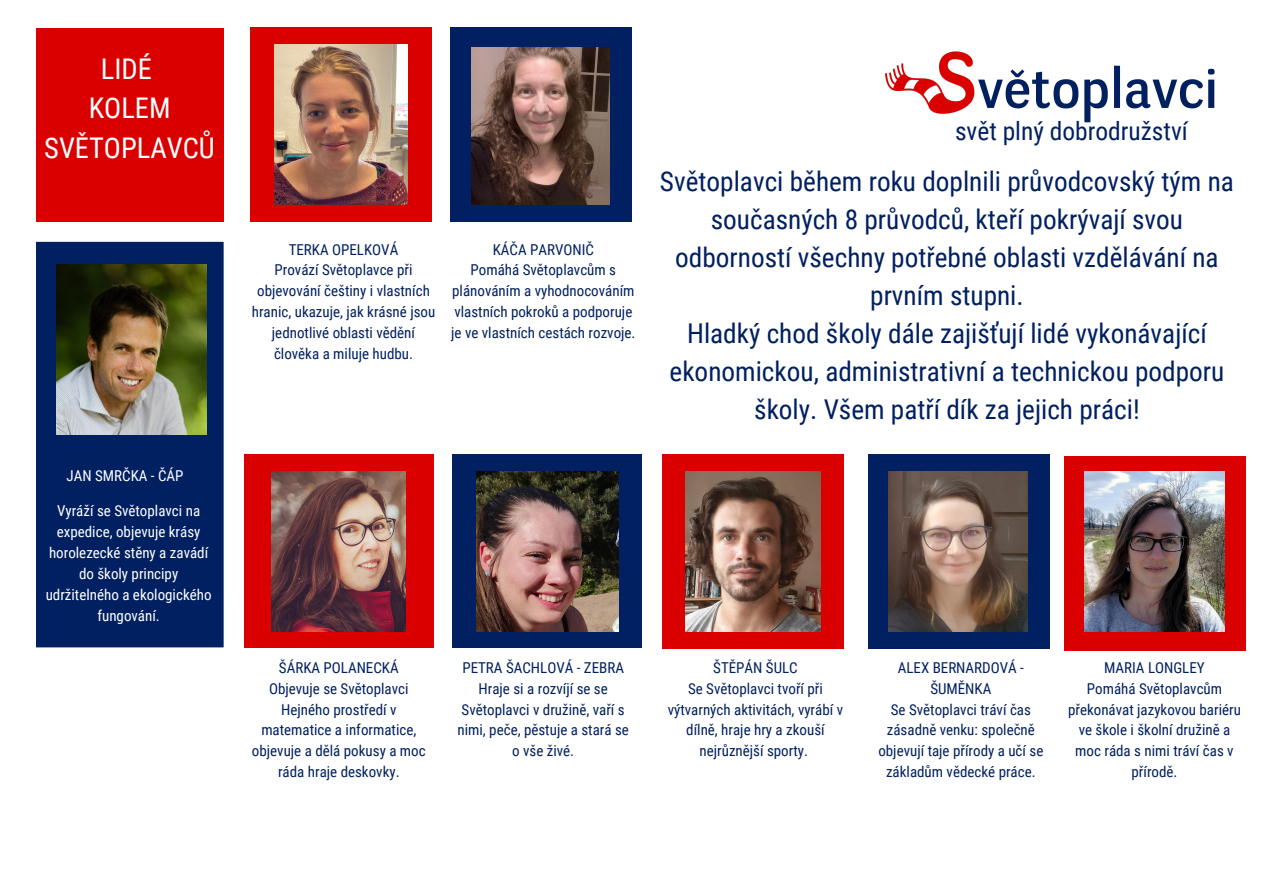
<style>
.page{position:relative;width:1263px;height:893px;background:#fff}
.page>*{position:absolute;margin:0;border:0;box-sizing:border-box;transform-origin:0 0}
.t1{font:28.5px/39.4px "Roboto Condensed";color:#fff;text-align:center}
.t2{font:27.3px/37.9px "Roboto Condensed";color:#002061;text-align:center}
.t3{font:25.42px "Roboto Condensed";color:#002061}
.t4{font:15px/20.9px "Roboto Condensed";color:#002061;text-align:center}
.t5{font:15px/20.9px "Roboto Condensed";color:#fff;text-align:center}
</style>
<div class="page">
<div style="left:244px;top:454px;width:189px;height:193px;background:#db0000"></div>
<div style="left:452px;top:454px;width:189px;height:193px;background:#002061"></div>
<div style="left:36px;top:242px;width:188px;height:405px;background:#002061"></div>
<div style="left:36px;top:28px;width:188px;height:193px;background:#db0000"></div>
<img style="left:885px;top:51px;width:330px;height:72px">
<img style="left:57px;top:265px;width:149px;height:169px">
<div style="left:662px;top:454px;width:182px;height:194px;background:#db0000"></div>
<div style="left:868px;top:454px;width:181px;height:194px;background:#002061"></div>
<div style="left:251px;top:28px;width:181px;height:194px;background:#db0000"></div>
<img style="left:271px;top:472px;width:135px;height:159px">
<div style="left:450px;top:28px;width:182px;height:194px;background:#002061"></div>
<div style="left:1064px;top:457px;width:181px;height:194px;background:#db0000"></div>
<img style="left:275px;top:45px;width:133px;height:160px">
<img style="left:686px;top:472px;width:134px;height:159px">
<img style="left:472px;top:48px;width:138px;height:157px">
<img style="left:888px;top:472px;width:140px;height:159px">
<img style="left:1084px;top:472px;width:141px;height:159px">
<img style="left:477px;top:472px;width:141px;height:159px">
<p class="t1" style="left:101px;top:49px;width:53px">LIDÉ</p>
<p class="t1" style="left:44px;top:89px;width:172px">KOLEM<br>SVĚTOPLAVCŮ</p>
<p class="t5" style="left:66px;top:465px;width:119px">JAN SMRČKA - ČÁP</p>
<p class="t5" style="left:46px;top:501px;width:167px">Vyráží se Světoplavci na expedice, objevuje krásy horolezecké stěny a zavádí do školy principy udržitelného a ekologického fungování.</p>
<p class="t4" style="left:289px;top:239px;width:111px">TERKA OPELKOVÁ</p>
<p class="t4" style="left:252px;top:260px;width:185px">Provází Světoplavce při objevování češtiny i vlastních hranic, ukazuje, jak krásné jsou jednotlivé oblasti vědění člověka a miluje hudbu.</p>
<p class="t4" style="left:493px;top:239px;width:103px">KÁČA PARVONIČ</p>
<p class="t4" style="left:451px;top:260px;width:186px">Pomáhá Světoplavcům s plánováním a vyhodnocováním vlastních pokroků a podporuje je ve vlastních cestách rozvoje.</p>
<p class="t3" style="left:955px;top:116px;width:234px">svět plný dobrodružství</p>
<p class="t2" style="left:660px;top:163px;width:575px">Světoplavci během roku doplnili průvodcovský tým na současných 8 průvodců, kteří pokrývají svou odborností všechny potřebné oblasti vzdělávání na prvním stupni.</p>
<p class="t2" style="left:669px;top:314px;width:556px">Hladký chod školy dále zajišťují lidé vykonávající ekonomickou, administrativní a technickou podporu školy. Všem patří dík za jejich práci!</p>
<p class="t4" style="left:279px;top:657px;width:121px">ŠÁRKA POLANECKÁ</p>
<p class="t4" style="left:252px;top:678px;width:175px">Objevuje se Světoplavci<br>Hejného prostředí v matematice a informatice, objevuje a dělá pokusy a moc ráda hraje deskovky.</p>
<p class="t4" style="left:462px;top:657px;width:163px">PETRA ŠACHLOVÁ - ZEBRA</p>
<p class="t4" style="left:457px;top:678px;width:173px">Hraje si a rozvíjí se se<br>Světoplavci v družině, vaří s nimi, peče, pěstuje a stará se o vše živé.</p>
<p class="t4" style="left:713px;top:657px;width:86px">ŠTĚPÁN ŠULC</p>
<p class="t4" style="left:668px;top:678px;width:177px">Se Světoplavci tvoří při výtvarných aktivitách, vyrábí v dílně, hraje hry a zkouší nejrůznější sporty.</p>
<p class="t4" style="left:898px;top:657px;width:128px">ALEX BERNARDOVÁ -<br>ŠUMĚNKA</p>
<p class="t4" style="left:878px;top:699px;width:166px">Se Světoplavci tráví čas zásadně venku: společně objevují taje přírody a učí se základům vědecké práce.</p>
<p class="t4" style="left:1104px;top:657px;width:102px">MARIA LONGLEY</p>
<p class="t4" style="left:1068px;top:678px;width:174px">Pomáhá Světoplavcům překonávat jazykovou bariéru ve škole i školní družině a moc ráda s nimi tráví čas v přírodě.</p>
</div>
